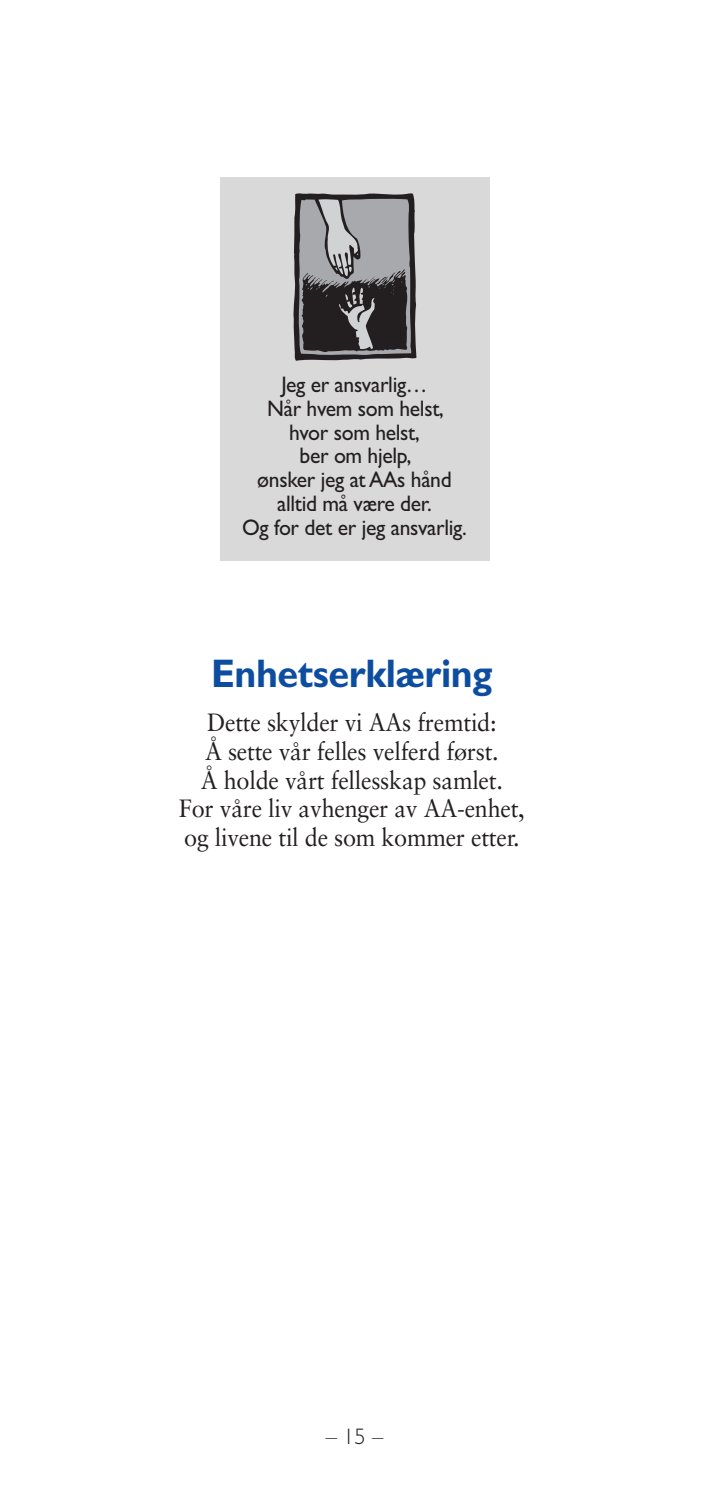
<style>
.page{position:relative;width:709px;height:1489px;background:#fff}
.page>*{position:absolute;margin:0;border:0;box-sizing:border-box;transform-origin:0 0}
.t1{font:700 40px "Gill Sans";letter-spacing:-.01em;color:#0d4da0;scale:.94 1}
.t2{font:25px/28.8px "Sabon";letter-spacing:-.01em;color:#231f20;text-align:center;scale:.94 1}
.t3{font:22.5px/23.8px "Gill Sans";letter-spacing:-.015em;color:#231f20;text-align:center;scale:.96 1}
.t4{font:300 22.5px "Gill Sans";color:#231f20}
</style>
<div class="page">
<div style="left:220px;top:177px;width:269px;height:384px;background:#d9d9d9"></div>
<svg style="left:293px;top:193px;width:123px;height:168px"></svg>
<p class="t3" style="left:242px;top:372px;width:236px">Jeg er ansvarlig…<br>Når hvem som helst,<br>hvor som helst,<br>ber om hjelp,<br>ønsker jeg at AAs hånd alltid må være der.<br>Og for det er jeg ansvarlig.</p>
<h1 class="t1" style="left:211px;top:658px;width:301px">Enhetserklæring</h1>
<p class="t2" style="left:179px;top:710px;width:369px">Dette skylder vi AAs fremtid:<br>Å sette vår felles velferd først.<br>Å holde vårt fellesskap samlet.<br>For våre liv avhenger av AA-enhet, og livene til de som kommer etter.</p>
<p class="t4" style="left:326px;top:1423px;width:59px">–15–</p>
</div>
